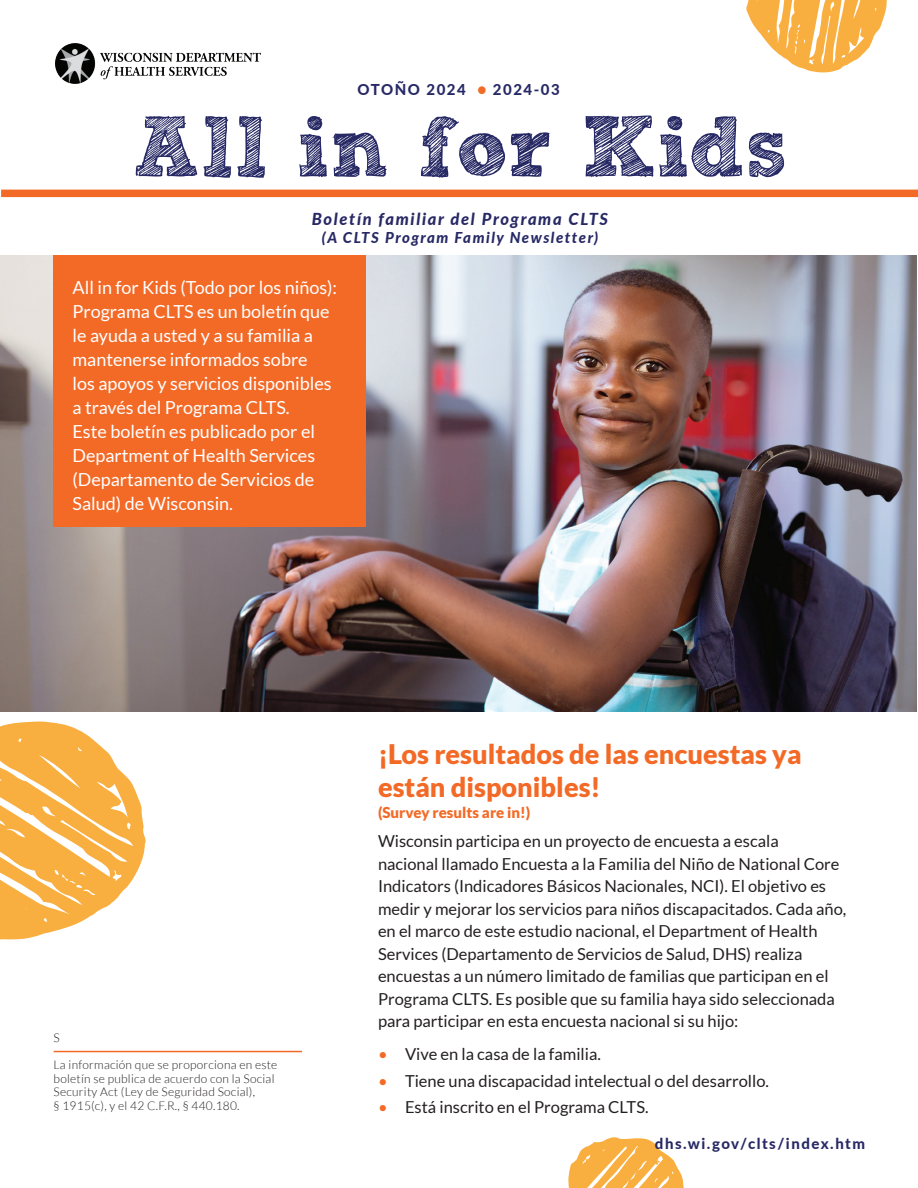
<style>
.page{position:relative;width:918px;height:1188px;background:#fff}
.page>*{position:absolute;margin:0;border:0;box-sizing:border-box;transform-origin:0 0}
.t1{font:85.5px "Sketch Rockwell";color:#272965}
.Heading_1{font:900 27px/33px "Lato";color:#f36a27}
.t2{font:18px/24px "Lato";color:#fff}
.Body_Text_for_Newsletter{font:16.5px/22.5px "Lato";color:#231f20}
.t3{font:italic 800 16.5px "Lato";letter-spacing:.1em;color:#272965}
.t4{font:800 15px "Lato";letter-spacing:.1em;color:#272965}
.t5{font:italic 800 15px "Lato";letter-spacing:.1em;color:#272965}
.Heading_1-2{font:900 15px "Lato";color:#f36a27}
.Citation_language{font:300 12px/13.5px "Lato";letter-spacing:.02em;color:#231f20}
.s1{color:#f36a27}
</style>
<div class="page">
<img style="left:0;top:256px;width:917px;height:455px">
<svg style="left:0;top:721px;width:146px;height:219px"></svg>
<div style="left:1px;top:190px;width:917px;height:7px;background:#f36a27"></div>
<img style="left:55px;top:43px;width:205px;height:40px">
<svg style="left:568px;top:1137px;width:116px;height:51px"></svg>
<svg style="left:746px;top:0;width:141px;height:73px"></svg>
<div style="left:54px;top:256px;width:312px;height:271px;background:#f36a27"></div>
<hr style="left:54px;top:1051px;width:248px;height:1px;background:#f36a27">
<p class="t4" style="left:357px;top:79px;width:204px">OTOÑO 2024 <span class="s1">●</span> 2024-03</p>
<h1 class="t1" style="left:133px;top:100px;width:656px">All in for Kids</h1>
<p class="t3" style="left:312px;top:207px;width:298px">Boletín familiar del Programa CLTS</p>
<p class="t5" style="left:322px;top:226px;width:278px">(A CLTS Program Family Newsletter)</p>
<p class="t2" style="left:73px;top:276px;width:266px">All in for Kids (Todo por los niños):<br>Programa CLTS es un boletín que le ayuda a usted y a su familia a mantenerse informados sobre<br>los apoyos y servicios disponibles a través del Programa CLTS.<br>Este boletín es publicado por el<br>Department of Health Services (Departamento de Servicios de<br>Salud) de Wisconsin.</p>
<p class="Citation_language" style="left:54px;top:1031px;width:8px">S</p>
<p class="Citation_language" style="left:54px;top:1058px;width:225px">La información que se proporciona en este boletín se publica de acuerdo con la Social Security Act (Ley de Seguridad Social),<br>§ 1915(c), y el 42 C.F.R., § 440.180.</p>
<p class="Heading_1" style="left:378px;top:737px;width:425px">¡Los resultados de las encuestas ya están disponibles!</p>
<p class="Heading_1-2" style="left:378px;top:804px;width:154px">(Survey results are in!)</p>
<p class="Body_Text_for_Newsletter" style="left:378px;top:830px;width:470px">Wisconsin participa en un proyecto de encuesta a escala<br>nacional llamado Encuesta a la Familia del Niño de National Core Indicators (Indicadores Básicos Nacionales, NCI). El objetivo es medir y mejorar los servicios para niños discapacitados. Cada año, en el marco de este estudio nacional, el Department of Health Services (Departamento de Servicios de Salud, DHS) realiza encuestas a un número limitado de familias que participan en el Programa CLTS. Es posible que su familia haya sido seleccionada para participar en esta encuesta nacional si su hijo:</p>
<p class="Body_Text_for_Newsletter" style="left:378px;top:1043px;width:224px"><span class="s1">•</span> Vive en la casa de la familia.</p>
<p class="Body_Text_for_Newsletter" style="left:378px;top:1069px;width:393px"><span class="s1">•</span> Tiene una discapacidad intelectual o del desarrollo.</p>
<p class="Body_Text_for_Newsletter" style="left:378px;top:1096px;width:272px"><span class="s1">•</span> Está inscrito en el Programa CLTS.</p>
<p class="t4" style="left:655px;top:1133px;width:212px">dhs.wi.gov/clts/index.htm</p>
</div>
